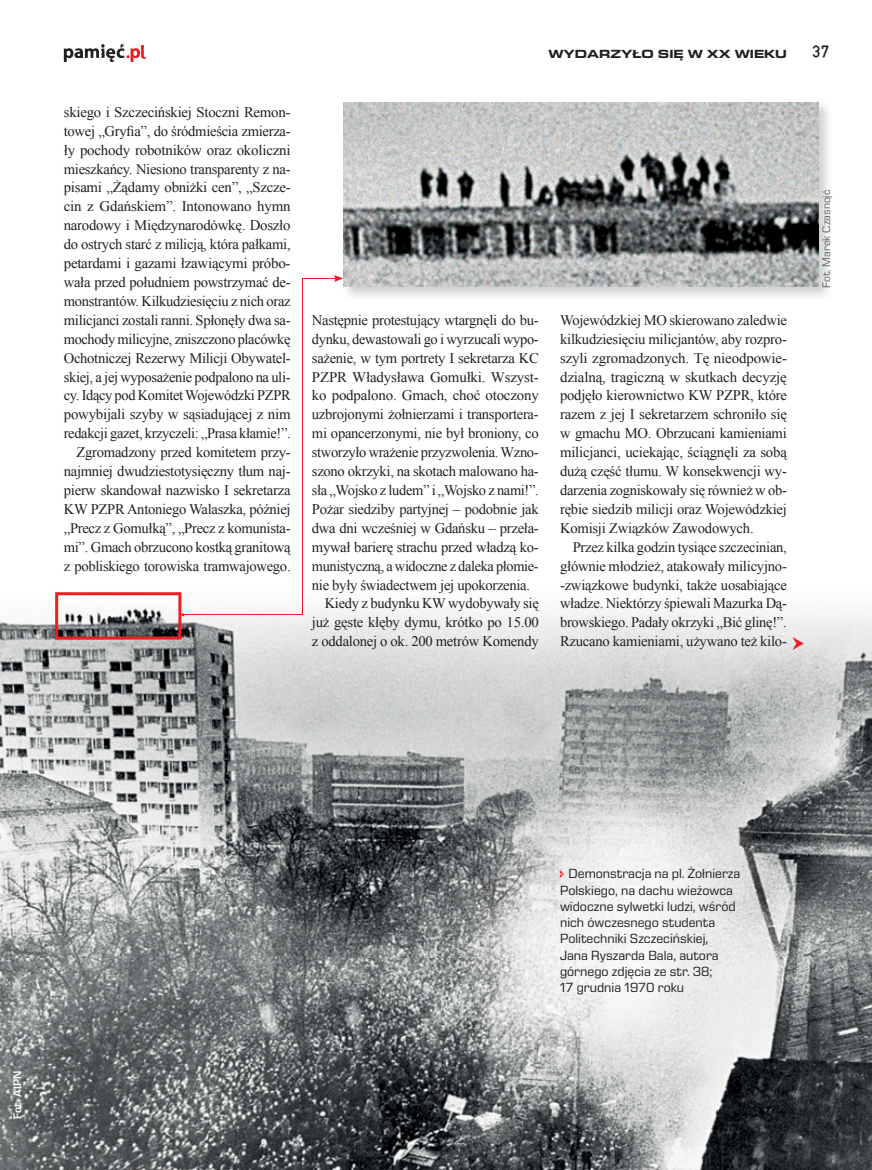
<style>
.page{position:relative;width:872px;height:1170px;background:#fff}
.page>*{position:absolute;margin:0;border:0;box-sizing:border-box;transform-origin:0 0}
.t1{font:14.7px/18.9px "Times New Roman";letter-spacing:-.02em;color:#231f20;text-align:justify}
.t2{font:13.5px/16.2px "Eurostile Next LT Pro";color:#231f20}
.t3{font:700 expanded 12px "Eurostile Next LT Pro";color:#231f20}
.t4{font:12px "Copystruct Normal";color:#231f20}
.t5{font:11.25px "Eurostile Next LT Pro";color:#636366}
.t6{font:600 11.25px "Eurostile Next LT Pro";color:#fff}
</style>
<div class="page">
<img style="left:0;top:604px;width:872px;height:565px">
<img style="left:343px;top:102px;width:485px;height:195px">
<img style="left:344px;top:102px;width:475px;height:185px">
<svg style="left:64px;top:43px;width:82px;height:19px"></svg>
<hr style="left:183px;top:614px;width:120px;height:1px;background:#ee1d23">
<svg style="left:55px;top:592px;width:129px;height:47px"></svg>
<hr style="left:303px;top:278px;width:33px;height:1px;background:#ee1d23">
<svg style="left:334px;top:275px;width:9px;height:7px"></svg>
<hr style="left:302px;top:278px;width:1px;height:336px;background:#ee1d23">
<svg style="left:792px;top:636px;width:12px;height:13px"></svg>
<svg style="left:560px;top:870px;width:4px;height:8px"></svg>
<p class="t1" style="left:64px;top:102px;width:228px;text-align:right">skiego i Szczecińskiej Stoczni Remon&shy;towej „Gryfia”, do śródmieścia zmierza&shy;ły pochody robotników oraz okoliczni mieszkańcy. Niesiono transparenty z na&shy;pisami „Żądamy obniżki cen”, „Szcze&shy;cin z Gdańskiem”. Intonowano hymn narodowy i Międzynarodówkę. Doszło do ostrych starć z milicją, która pałkami, petardami i gazami łzawiącymi próbo&shy;wała przed południem powstrzymać de&shy;monstrantów. Kilkudziesięciu z nich oraz milicjanci zostali ranni. Spłonęły dwa sa&shy;mochody milicyjne, zniszczono placówkę Ochotniczej Rezerwy Milicji Obywatel&shy;skiej, a jej wyposażenie podpalono na uli&shy;cy. Idący pod Komitet Wojewódzki PZPR powybijali szyby w sąsiadującej z nim redakcji gazet, krzyczeli: „Prasa kłamie!”.<br>Zgromadzony przed komitetem przy&shy;najmniej dwudziestotysięczny tłum naj&shy;pierw skandował nazwisko I sekretarza KW PZPR Antoniego Walaszka, później „Precz z Gomułką”, „Precz z komunista&shy;mi”. Gmach obrzucono kostką granitową z pobliskiego torowiska tramwajowego.</p>
<p class="t3" style="left:548px;top:47px;width:240px">WYDARZYŁO SIĘ W XX WIEKU</p>
<p class="t4" style="left:812px;top:44px;width:19px">37</p>
<p class="t1" style="left:312px;top:310px;width:228px">Następnie protestujący wtargnęli do bu-</p>
<p class="t1" style="left:312px;top:329px;width:228px">dynku, dewastowali go i wyrzucali wypo-</p>
<p class="t1" style="left:312px;top:348px;width:228px">sażenie, w tym portrety I sekretarza KC</p>
<p class="t1" style="left:312px;top:367px;width:228px">PZPR Władysława Gomułki. Wszyst-</p>
<p class="t1" style="left:312px;top:386px;width:228px">ko podpalono. Gmach, choć otoczony</p>
<p class="t1" style="left:312px;top:405px;width:228px">uzbrojonymi żołnierzami i transportera-</p>
<p class="t1" style="left:312px;top:423px;width:228px">mi opancerzonymi, nie był broniony, co</p>
<p class="t1" style="left:312px;top:442px;width:228px">stworzyło wrażenie przyzwolenia. Wzno-</p>
<p class="t1" style="left:312px;top:461px;width:228px">szono okrzyki, na skotach malowano ha-</p>
<p class="t1" style="left:312px;top:480px;width:228px">sła „Wojsko z ludem” i „Wojsko z nami!”.</p>
<p class="t1" style="left:312px;top:499px;width:228px">Pożar siedziby partyjnej – podobnie jak</p>
<p class="t1" style="left:312px;top:518px;width:228px">dwa dni wcześniej w Gdańsku – przeła-</p>
<p class="t1" style="left:312px;top:537px;width:228px">mywał barierę strachu przed władzą ko-</p>
<p class="t1" style="left:312px;top:556px;width:228px">munistyczną, a widoczne z daleka płomie-</p>
<p class="t1" style="left:312px;top:575px;width:220px">nie były świadectwem jej upokorzenia.</p>
<p class="t1" style="left:325px;top:594px;width:216px">Kiedy z budynku KW wydobywały się</p>
<p class="t1" style="left:312px;top:612px;width:228px">już gęste kłęby dymu, krótko po 15.00</p>
<p class="t1" style="left:312px;top:631px;width:228px">z oddalonej o ok. 200 metrów Komendy</p>
<p class="t1" style="left:560px;top:310px;width:228px">Wojewódzkiej MO skierowano zaledwie kilkudziesięciu milicjantów, aby rozpro&shy;szyli zgromadzonych. Tę nieodpowie&shy;dzialną, tragiczną w skutkach decyzję podjęło kierownictwo KW PZPR, które razem z jej I sekretarzem schroniło się w gmachu MO. Obrzucani kamieniami milicjanci, uciekając, ściągnęli za sobą dużą część tłumu. W konsekwencji wy&shy;darzenia zogniskowały się również w ob&shy;rębie siedzib milicji oraz Wojewódzkiej Komisji Związków Zawodowych.</p>
<p class="t1" style="left:560px;top:537px;width:228px;text-indent:13px">Przez kilka godzin tysiące szczecinian, głównie młodzież, atakowały milicyjno--związkowe budynki, także uosabiające władze. Niektórzy śpiewali Mazurka Dą&shy;browskiego. Padały okrzyki „Bić glinę!”.<br>Rzucano kamieniami, używano też kilo-</p>
<p class="t5" style="left:820px;top:288px;width:100px;rotate:-90deg">Fot. Marek Czasnojć</p>
<p class="t6" style="left:11px;top:1118px;width:49px;rotate:-90deg">Fot. AIPN</p>
<p class="t2" style="left:560px;top:865px;width:182px;text-indent:9px">Demonstracja na pl. Żołnierza<br>Polskiego, na dachu wieżowca widoczne sylwetki ludzi, wśród nich ówczesnego studenta<br>Politechniki Szczecińskiej,<br>Jana Ryszarda Bala, autora górnego zdjęcia ze str. 38;<br>17 grudnia 1970 roku</p>
</div>
